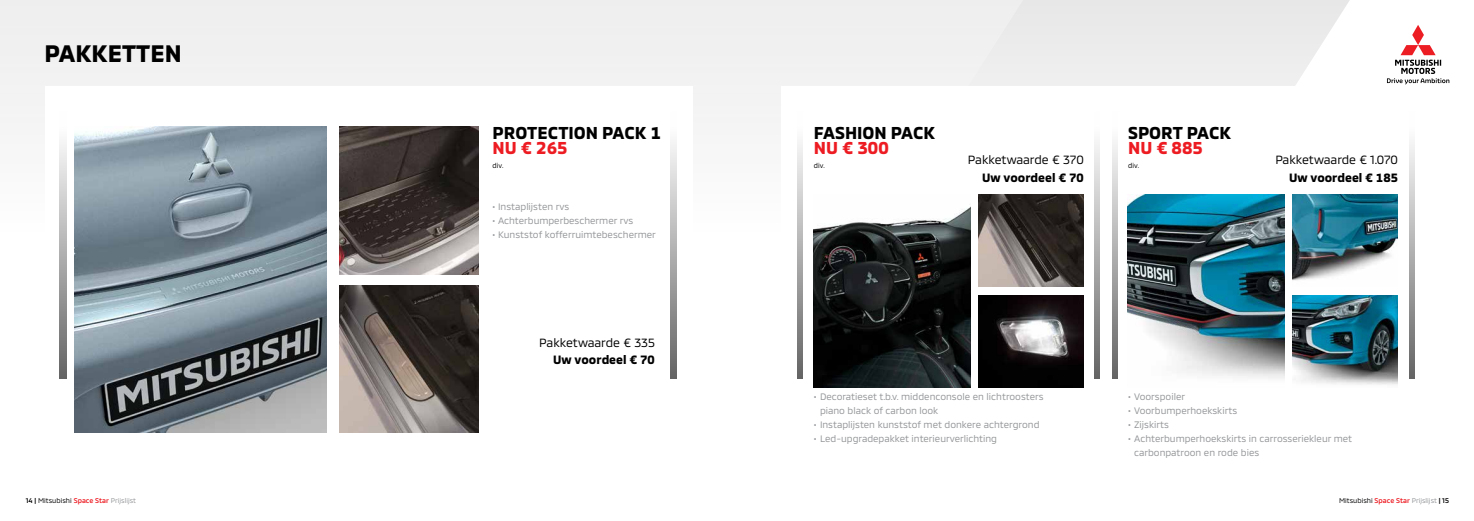
<style>
.page{position:relative;width:1474px;height:521px;background:#fff}
.page>*{position:absolute;margin:0;border:0;box-sizing:border-box;transform-origin:0 0}
.t1{font:700 24.24px "MMCOFFICE";color:#000}
.t2{font:700 17.5px "MMCOFFICE";color:#000}
.t3{font:700 17.5px "MMCOFFICE";color:#ed1c23}
.t4{font:12.25px "MMC";color:#000}
.t5{font:700 12.25px "MMCOFFICE";color:#000}
.t6{font:9.62px/14px "MMC";color:#939598}
.t7{font:7px "MMC";color:#000}
.t8{font:7px "MMCOFFICE";color:#000}
.s1{font-weight:500}
.s2{font-weight:500;color:#ed1c23}
.s3{color:#939598}
</style>
<div class="page">
<svg style="left:1027px;top:0;width:323px;height:86px;fill:#ececec"></svg>
<div style="left:0;top:0;width:1027px;height:123px;background:#f0f0f0"></div>
<div style="left:781px;top:87px;width:648px;height:375px;background:#fff"></div>
<div style="left:45px;top:87px;width:647px;height:375px;background:#fff"></div>
<div style="left:60px;top:112px;width:617px;height:267px;background:linear-gradient(to bottom,#fff,#646464)"></div>
<div style="left:797px;top:112px;width:303px;height:267px;background:linear-gradient(to bottom,#fff,#646464)"></div>
<div style="left:1111px;top:112px;width:303px;height:267px;background:linear-gradient(to bottom,#fff,#646464)"></div>
<div style="left:67px;top:112px;width:603px;height:291px;background:#fff"></div>
<div style="left:1117px;top:112px;width:291px;height:291px;background:#fff"></div>
<div style="left:803px;top:112px;width:291px;height:291px;background:#fff"></div>
<img style="left:74px;top:126px;width:252px;height:307px">
<img style="left:340px;top:285px;width:139px;height:148px">
<img style="left:340px;top:127px;width:139px;height:147px">
<svg style="left:1387px;top:25px;width:62px;height:60px"></svg>
<img style="left:814px;top:207px;width:156px;height:180px">
<img style="left:978px;top:295px;width:105px;height:92px">
<img style="left:978px;top:194px;width:105px;height:92px">
<img style="left:1127px;top:194px;width:157px;height:185px">
<img style="left:1292px;top:295px;width:105px;height:90px">
<img style="left:1292px;top:194px;width:105px;height:87px">
<h1 class="t1" style="left:45px;top:34px;width:139px">PAKKETTEN</h1>
<h2 class="t2" style="left:492px;top:119px;width:170px">PROTECTION PACK 1</h2>
<h2 class="t3" style="left:492px;top:134px;width:77px">NU € 265</h2>
<p class="t8" style="left:492px;top:160px;width:13px">div.</p>
<p class="t6" style="left:492px;top:198px;width:78px">• Instaplijsten rvs</p>
<p class="t6" style="left:492px;top:212px;width:142px">• Achterbumperbeschermer rvs</p>
<p class="t6" style="left:492px;top:226px;width:165px">• Kunststof kofferruimtebeschermer</p>
<p class="t4" style="left:539px;top:332px;width:117px">Pakketwaarde € 335</p>
<p class="t5" style="left:553px;top:350px;width:103px">Uw voordeel € 70</p>
<h2 class="t2" style="left:814px;top:119px;width:123px">FASHION PACK</h2>
<h2 class="t3" style="left:814px;top:134px;width:77px">NU € 300</h2>
<p class="t8" style="left:814px;top:160px;width:13px">div.</p>
<p class="t4" style="left:968px;top:150px;width:117px">Pakketwaarde € 370</p>
<p class="t5" style="left:982px;top:168px;width:103px">Uw voordeel € 70</p>
<h2 class="t2" style="left:1128px;top:119px;width:105px">SPORT PACK</h2>
<h2 class="t3" style="left:1128px;top:134px;width:77px">NU € 885</h2>
<p class="t8" style="left:1128px;top:160px;width:13px">div.</p>
<p class="t4" style="left:1275px;top:150px;width:124px">Pakketwaarde € 1.070</p>
<p class="t5" style="left:1288px;top:168px;width:110px">Uw voordeel € 185</p>
<p class="t6" style="left:820px;top:388px;width:225px;text-indent:-6px">• Decoratieset t.b.v. middenconsole en lichtroosters piano black of carbon look</p>
<p class="t6" style="left:814px;top:416px;width:227px">• Instaplijsten kunststof met donkere achtergrond</p>
<p class="t6" style="left:814px;top:430px;width:185px">• Led-upgradepakket interieurverlichting</p>
<p class="t6" style="left:1128px;top:388px;width:58px">• Voorspoiler</p>
<p class="t6" style="left:1128px;top:402px;width:111px">• Voorbumperhoekskirts</p>
<p class="t6" style="left:1128px;top:416px;width:42px">• Zijskirts</p>
<p class="t6" style="left:1134px;top:430px;width:219px;text-indent:-6px">• Achterbumperhoekskirts in carrosseriekleur met carbonpatroon en rode bies</p>
<p class="t7" style="left:26px;top:495px;width:112px"><span class="s1">14 |</span> Mitsubishi <span class="s2">Space Star</span> <span class="s3">Prijslijst</span></p>
<p class="t7" style="left:1338px;top:495px;width:111px">Mitsubishi <span class="s2">Space Star</span> <span class="s3">Prijslijst</span> <span class="s1">| 15</span></p>
</div>
